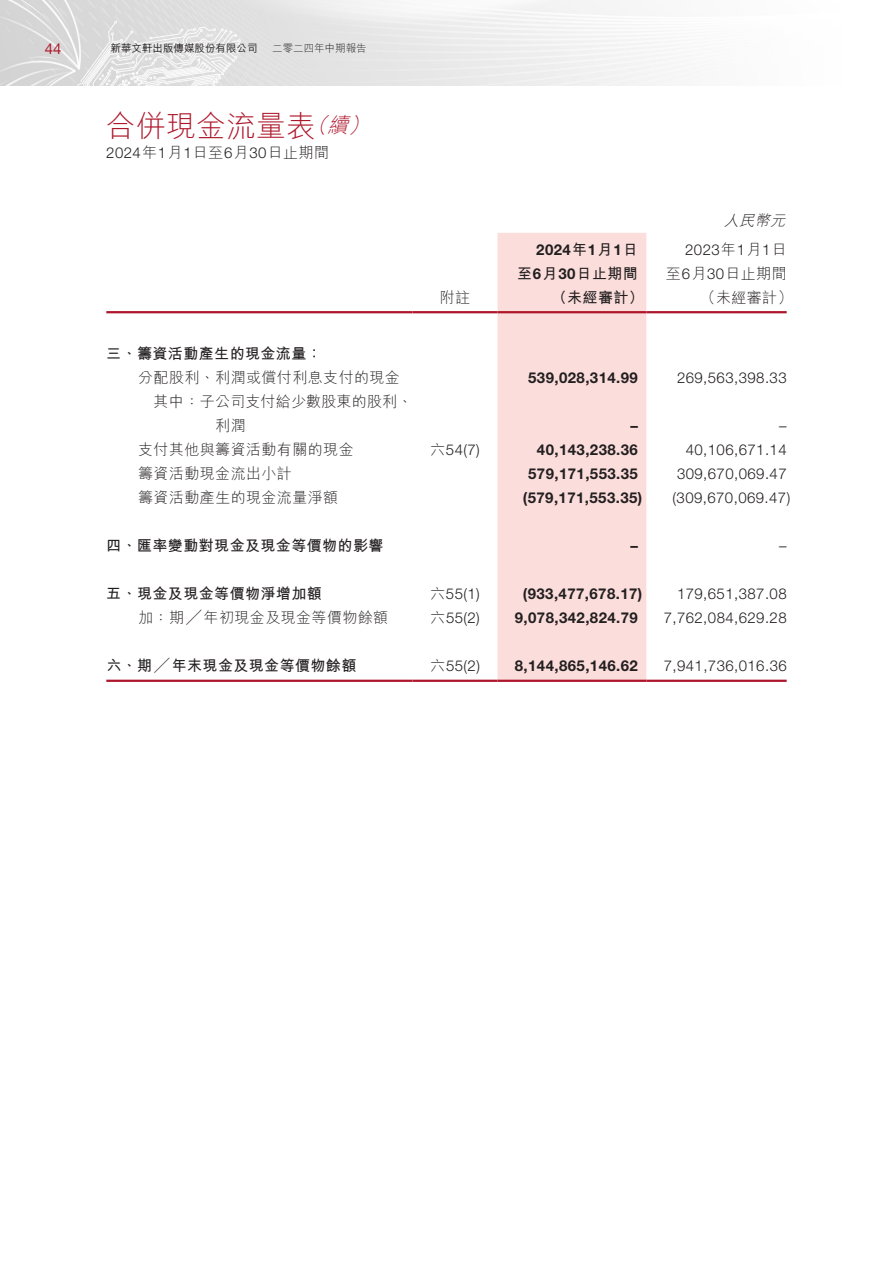
<style>
.page{position:relative;width:893px;height:1263px;background:#fff}
.page>*{position:absolute;margin:0;border:0;box-sizing:border-box;transform-origin:0 0}
.t1{font:300 30px "M Hei HK";color:#ae172b}
.t2{font:300 15px "Helvetica Neue LT Std";letter-spacing:.03em;color:#231f20}
.t3{font:700 15px "Helvetica Neue LT Std";letter-spacing:.03em;color:#231f20}
.t4{font:300 15px/24px "M Hei HK";letter-spacing:.03em;color:#231f20}
.t5{font:700 15px/24px "M Hei HK";letter-spacing:.03em;color:#231f20}
.t6{font:italic 300 15px "M Hei HK";color:#231f20}
.t7{font:15px "Helvetica Neue LT Std";color:#ae172b}
.t8{font:500 10.5px "M Hei HK";color:#231f20}
.t9{font:300 10.5px "M Hei HK";color:#231f20}
.s1{font-style:italic;font-size:21px}
.s2{font-family:"M Hei HK"}
.s3{font-family:"Helvetica Neue LT Std"}
</style>
<div class="page">
<img style="left:0;top:0;width:678px;height:85px">
<div style="left:497px;top:233px;width:149px;height:447px;background:#fbdedc"></div>
<hr style="left:106px;top:311px;width:306px;height:2px;background:#ae172b">
<hr style="left:412px;top:311px;width:85px;height:2px;background:#ae172b">
<hr style="left:497px;top:311px;width:149px;height:2px;background:#ae172b">
<hr style="left:646px;top:311px;width:141px;height:2px;background:#ae172b">
<hr style="left:106px;top:680px;width:306px;height:2px;background:#ae172b">
<hr style="left:412px;top:680px;width:85px;height:2px;background:#ae172b">
<hr style="left:497px;top:680px;width:149px;height:2px;background:#ae172b">
<hr style="left:646px;top:680px;width:141px;height:2px;background:#ae172b">
<p class="t7" style="left:45px;top:40px;width:18px">44</p>
<p class="t8" style="left:111px;top:40px;width:149px">新華文軒出版傳媒股份有限公司</p>
<p class="t9" style="left:272px;top:43px;width:96px">二零二四年中期報告</p>
<h1 class="t1" style="left:106px;top:110px;width:270px">合併現金流量表<span class="s1">（續）</span></h1>
<p class="t2" style="left:106px;top:144px;width:224px">2024<span class="s2">年</span>1<span class="s2">月</span>1<span class="s2">日至</span>6<span class="s2">月</span>30<span class="s2">日止期間</span></p>
<p class="t4" style="left:440px;top:285px;width:32px">附註</p>
<p class="t3" style="left:536px;top:240px;width:103px">2024<span class="s2">年</span>1<span class="s2">月</span>1<span class="s2">日</span></p>
<p class="t5" style="left:552px;top:260px;width:94px;text-indent:-35px">至<span class="s3">6</span>月<span class="s3">30</span>日止期間（未經審計）</p>
<p class="t6" style="left:724px;top:213px;width:67px">人民幣元</p>
<p class="t2" style="left:685px;top:240px;width:103px">2023<span class="s2">年</span>1<span class="s2">月</span>1<span class="s2">日</span></p>
<p class="t4" style="left:701px;top:261px;width:94px;text-indent:-35px">至<span class="s3">6</span>月<span class="s3">30</span>日止期間（未經審計）</p>
<p class="t5" style="left:106px;top:341px;width:217px">三、籌資活動產生的現金流量：</p>
<p class="t4" style="left:138px;top:366px;width:263px">分配股利、利潤或償付利息支付的現金</p>
<p class="t3" style="left:528px;top:369px;width:111px">539,028,314.99</p>
<p class="t2" style="left:677px;top:369px;width:111px">269,563,398.33</p>
<p class="t4" style="left:215px;top:390px;width:199px;text-indent:-62px">其中：子公司支付給少數股東的股利、利潤</p>
<p class="t3" style="left:630px;top:417px;width:9px">–</p>
<p class="t2" style="left:779px;top:417px;width:9px">–</p>
<p class="t4" style="left:138px;top:438px;width:217px">支付其他與籌資活動有關的現金</p>
<p class="t2" style="left:430px;top:441px;width:51px"><span class="s2">六</span>54(7)</p>
<p class="t3" style="left:537px;top:441px;width:102px">40,143,238.36</p>
<p class="t2" style="left:686px;top:441px;width:102px">40,106,671.14</p>
<p class="t4" style="left:138px;top:462px;width:155px">籌資活動現金流出小計</p>
<p class="t3" style="left:528px;top:465px;width:111px">579,171,553.35</p>
<p class="t2" style="left:677px;top:465px;width:111px">309,670,069.47</p>
<p class="t4" style="left:138px;top:486px;width:202px">籌資活動產生的現金流量淨額</p>
<p class="t3" style="left:523px;top:489px;width:121px">(579,171,553.35)</p>
<p class="t2" style="left:672px;top:489px;width:119px">(309,670,069.47)</p>
<p class="t5" style="left:106px;top:533px;width:279px">四、匯率變動對現金及現金等價物的影響</p>
<p class="t3" style="left:630px;top:537px;width:9px">–</p>
<p class="t2" style="left:779px;top:537px;width:9px">–</p>
<p class="t5" style="left:106px;top:581px;width:217px">五、現金及現金等價物淨增加額</p>
<p class="t2" style="left:430px;top:585px;width:51px"><span class="s2">六</span>55(1)</p>
<p class="t3" style="left:523px;top:585px;width:121px">(933,477,678.17)</p>
<p class="t2" style="left:677px;top:585px;width:111px">179,651,387.08</p>
<p class="t4" style="left:138px;top:606px;width:252px">加：期╱年初現金及現金等價物餘額</p>
<p class="t2" style="left:430px;top:609px;width:51px"><span class="s2">六</span>55(2)</p>
<p class="t3" style="left:515px;top:609px;width:125px">9,078,342,824.79</p>
<p class="t2" style="left:664px;top:609px;width:125px">7,762,084,629.28</p>
<p class="t5" style="left:106px;top:653px;width:252px">六、期╱年末現金及現金等價物餘額</p>
<p class="t2" style="left:430px;top:657px;width:51px"><span class="s2">六</span>55(2)</p>
<p class="t3" style="left:515px;top:657px;width:125px">8,144,865,146.62</p>
<p class="t2" style="left:664px;top:657px;width:125px">7,941,736,016.36</p>
</div>
